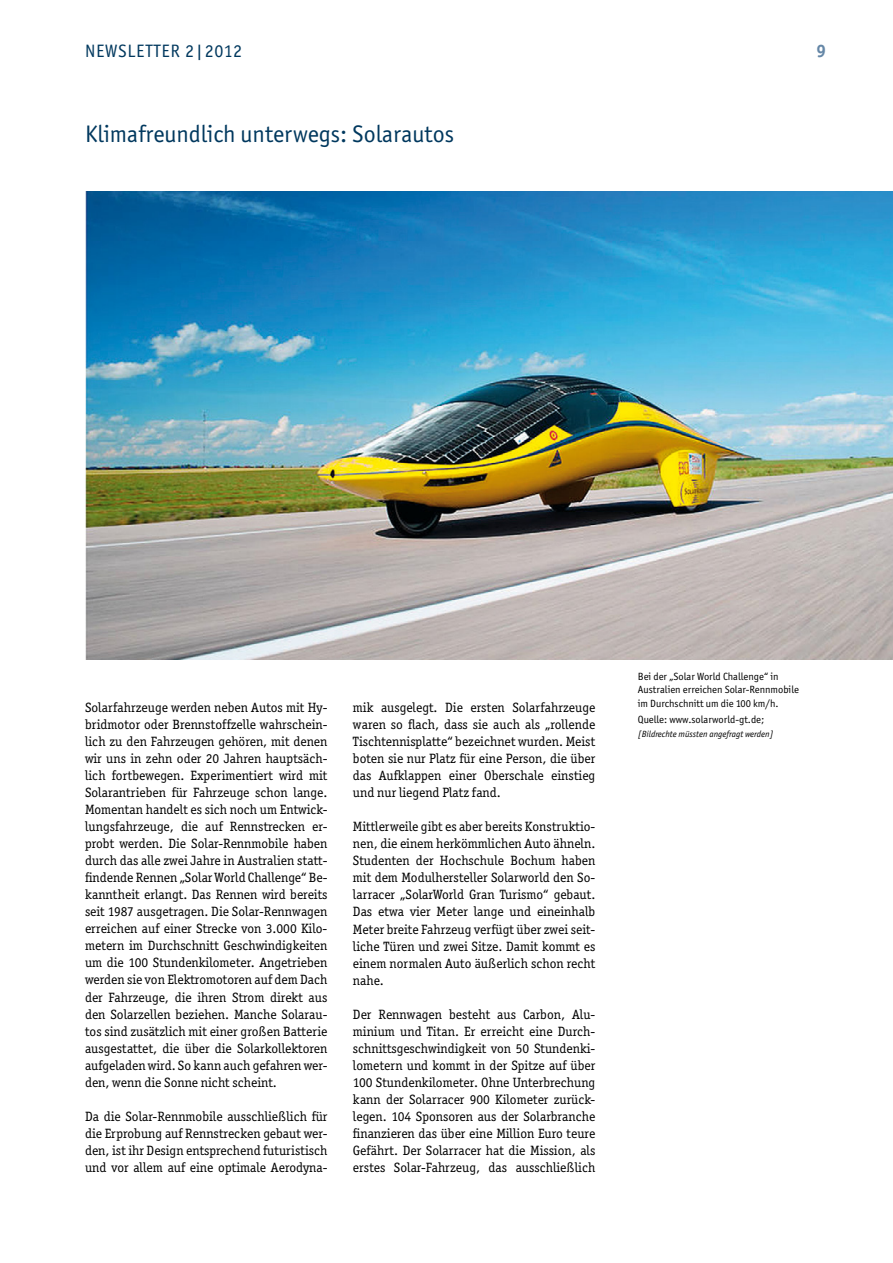
<style>
.page{position:relative;width:893px;height:1263px;background:#fff}
.page>*{position:absolute;margin:0;border:0;box-sizing:border-box;transform-origin:0 0}
.t1{font:24px "Officina San ITC";color:#00385e}
.t2{font:18px "Officina San ITC";letter-spacing:.04em;color:#00385e}
.t3{font:700 18px "Officina San ITC";color:#6587a7}
.t4{font:13.5px/17px "Officina Ser ITC";color:#000;text-align:justify}
.t5{font:10.5px/13.5px "Officina San ITC";color:#000}
.t6{font:italic 9px "Officina San ITC";color:#000}
</style>
<div class="page">
<img style="left:85px;top:191px;width:808px;height:468px">
<h2 class="t2" style="left:85px;top:41px;width:159px">Newsletter 2|2012</h2>
<h2 class="t3" style="left:816px;top:40px;width:11px">9</h2>
<h1 class="t1" style="left:85px;top:120px;width:371px">Klimafreundlich unterwegs: Solarautos</h1>
<p class="t4" style="left:85px;top:699px;width:244px">Solarfahrzeuge werden neben Autos mit Hy&shy;bridmotor oder Brennstoffzelle wahrschein&shy;lich zu den Fahrzeugen gehören, mit denen wir uns in zehn oder 20 Jahren hauptsäch&shy;lich fortbewegen. Experimentiert wird mit Solarantrieben für Fahrzeuge schon lange.<br>Momentan handelt es sich noch um Entwick&shy;lungsfahrzeuge, die auf Rennstrecken er&shy;probt werden. Die Solar-Rennmobile haben durch das alle zwei Jahre in Australien statt&shy;findende Rennen „Solar World Challenge“ Be&shy;kanntheit erlangt. Das Rennen wird bereits seit 1987 ausgetragen. Die Solar-Rennwagen erreichen auf einer Strecke von 3.000 Kilo&shy;metern im Durchschnitt Geschwindigkeiten um die 100 Stundenkilometer. Angetrieben werden sie von Elektromotoren auf dem Dach der Fahrzeuge, die ihren Strom direkt aus den Solarzellen beziehen. Manche Solarau&shy;tos sind zusätzlich mit einer großen Batterie ausgestattet, die über die Solarkollektoren aufgeladen wird. So kann auch gefahren wer&shy;den, wenn die Sonne nicht scheint.</p>
<p class="t4" style="left:85px;top:1107px;width:244px">Da die Solar-Rennmobile ausschließlich für die Erprobung auf Rennstrecken gebaut wer&shy;den, ist ihr Design entsprechend futuristisch und vor allem auf eine optimale Aerodyna-</p>
<p class="t4" style="left:353px;top:699px;width:244px">mik ausgelegt. Die ersten Solarfahrzeuge waren so flach, dass sie auch als „rollende Tischtennisplatte“ bezeichnet wurden. Meist boten sie nur Platz für eine Person, die über das Aufklappen einer Oberschale einstieg und nur liegend Platz fand.</p>
<p class="t4" style="left:353px;top:818px;width:244px">Mittlerweile gibt es aber bereits Konstruktio&shy;nen, die einem herkömmlichen Auto ähneln.<br>Studenten der Hochschule Bochum haben mit dem Modulhersteller Solarworld den So&shy;larracer „SolarWorld Gran Turismo“ gebaut.<br>Das etwa vier Meter lange und eineinhalb Meter breite Fahrzeug verfügt über zwei seit&shy;liche Türen und zwei Sitze. Damit kommt es einem normalen Auto äußerlich schon recht nahe.</p>
<p class="t4" style="left:353px;top:1005px;width:244px">Der Rennwagen besteht aus Carbon, Alu&shy;minium und Titan. Er erreicht eine Durch&shy;schnittsgeschwindigkeit von 50 Stundenki&shy;lometern und kommt in der Spitze auf über 100 Stundenkilometer. Ohne Unterbrechung kann der Solarracer 900 Kilometer zurück&shy;legen. 104 Sponsoren aus der Solarbranche finanzieren das über eine Million Euro teure Gefährt. Der Solarracer hat die Mission, als erstes Solar-Fahrzeug, das ausschließlich</p>
<p class="t5" style="left:638px;top:670px;width:163px">Bei der „Solar World Challenge“ in<br>Australien erreichen Solar-Rennmobile im Durchschnitt um die 100 km/h.</p>
<p class="t5" style="left:638px;top:713px;width:128px">Quelle: www.solarworld-gt.de;</p>
<p class="t6" style="left:638px;top:729px;width:137px">[Bildrechte müssten angefragt werden]</p>
</div>
